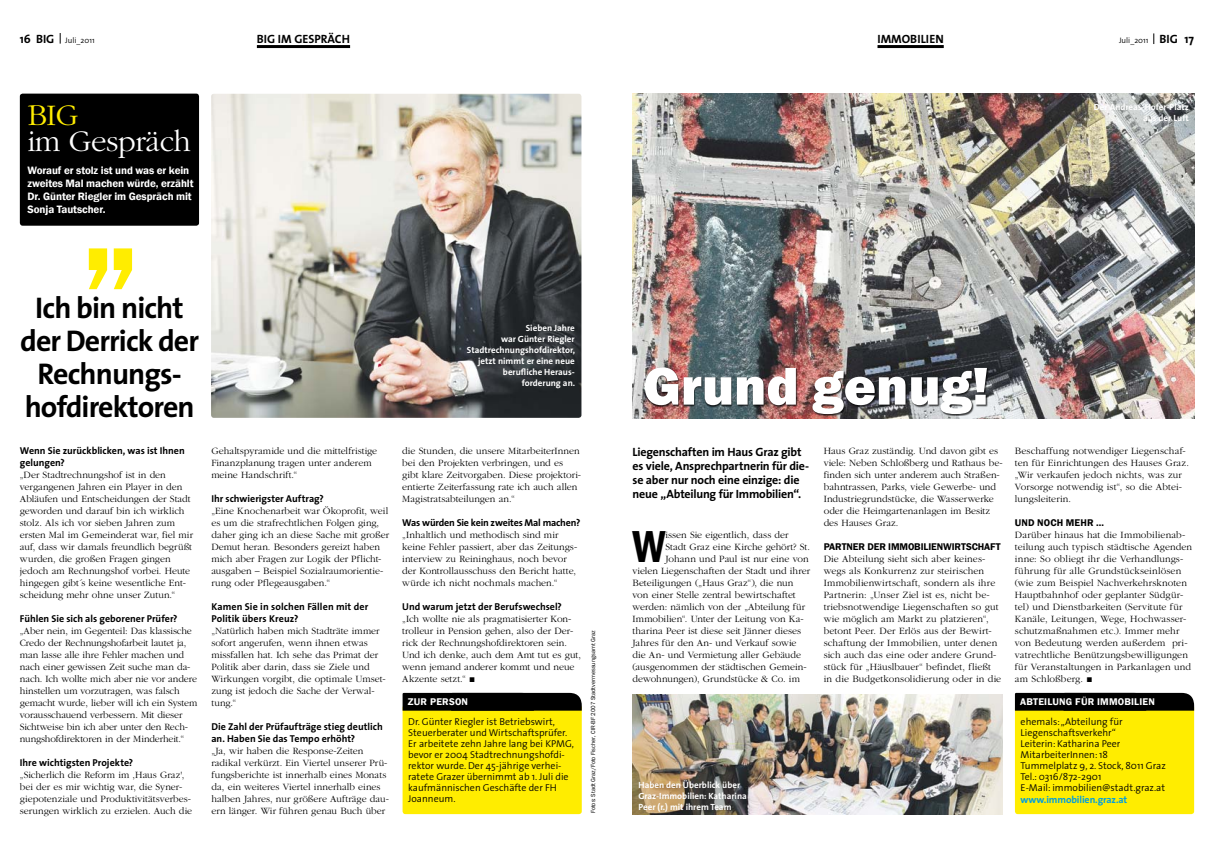
<style>
.page{position:relative;width:1214px;height:851px;background:#fff}
.page>*{position:absolute;margin:0;border:0;box-sizing:border-box;transform-origin:0 0}
.t1{font:800 55px "Franklin Gothic";color:#fff}
.t2{font:600 condensed 46px "Franklin Gothic";color:#000}
.t3{font:300 31px "ITC Garamond Std";letter-spacing:-.02em;color:#fff}
.t4{font:300 31px "ITC Garamond Std";color:#ffed00}
.t5{font:700 30px/33px "The Sans";letter-spacing:-.03em;color:#000;text-align:center}
.t6{font:700 12px/14px "The Sans";letter-spacing:-.015em;color:#000}
.t7{font:600 11px/13.2px "Franklin Gothic";letter-spacing:-.01em;color:#fff}
.t8{font:300 10px/12px "ITC Garamond Std";color:#000}
.t9{font:300 10px/11px "The Sans";color:#000}
.t10{font:700 10px/12px "The Sans";color:#000}
.t11{font:700 10px "The Sans";letter-spacing:-.025em;color:#000}
.t12{font:600 10px "Franklin Gothic";letter-spacing:.02em;color:#fff}
.t13{font:600 10px "Franklin Gothic";letter-spacing:-.01em;color:#000}
.t14{font:700 10px "The Sans";letter-spacing:-.01em;color:#009ee0}
.t15{font:600 10px "Franklin Gothic";letter-spacing:.01em;color:#000}
.t16{font:700 9px/11px "The Sans";color:#fff;text-align:right}
.t17{font:300 8px "The Sans";color:#000}
.t18{font:6px "Franklin Gothic";color:#000}
.s1{font-weight:700;font-size:12px}
.s2{font-family:"Franklin Gothic";font-weight:400}
</style>
<div class="page">
<img style="left:632px;top:694px;width:370px;height:120px">
<div style="left:20px;top:94px;width:179px;height:132px;background:#000;border-radius:3px"></div>
<svg style="left:89px;top:248px;width:43px;height:41px"></svg>
<div style="left:402px;top:704px;width:179px;height:110px;background:#ffed00;border-radius:3px"></div>
<div style="left:402px;top:692px;width:179px;height:18px;background:#000"></div>
<div style="left:1014px;top:704px;width:179px;height:110px;background:#ffed00;border-radius:3px"></div>
<div style="left:1014px;top:692px;width:179px;height:18px;background:#000"></div>
<img style="left:211px;top:94px;width:370px;height:324px">
<img style="left:632px;top:94px;width:561px;height:324px">
<div style="left:644px;top:367px;width:345px;height:49px;background:#000;opacity:.75"></div>
<hr style="left:877px;top:45px;width:66px;height:3px;background:#000">
<hr style="left:257px;top:45px;width:93px;height:3px;background:#000">
<p class="t6" style="left:20px;top:31px;width:30px">16 BIG</p>
<p class="t17" style="left:65px;top:33px;width:31px">Juli_2011</p>
<p class="t6" style="left:257px;top:31px;width:93px">big im gespräch</p>
<p class="t6" style="left:877px;top:31px;width:68px">immobilien</p>
<p class="t17" style="left:1118px;top:33px;width:77px">Juli_2011 <span class="s1">BIG 17</span></p>
<h3 class="t4" style="left:27px;top:99px;width:53px">BIG</h3>
<h3 class="t3" style="left:27px;top:125px;width:165px">im Gespräch</h3>
<p class="t7" style="left:28px;top:163px;width:167px">Worauf er stolz ist und was er kein zweites Mal machen würde, erzählt<br>Dr. Günter Riegler im Gespräch mit<br>Sonja Tautscher.</p>
<h3 class="t5" style="left:20px;top:290px;width:180px">Ich bin nicht der Derrick der<br>Rechnungs&shy;hofdirektoren</h3>
<p class="t10" style="left:20px;top:444px;width:166px">Wenn Sie zurückblicken, was ist Ihnen gelungen?</p>
<p class="t8" style="left:20px;top:469px;width:175px">„Der Stadtrechnungshof ist in den vergangenen Jahren ein Player in den Abläufen und Entscheidungen der Stadt geworden und darauf bin ich wirklich stolz. Als ich vor sieben Jahren zum ersten Mal im Gemeinderat war, fiel mir auf, dass wir damals freundlich begrüßt wurden, die großen Fragen gingen jedoch am Rechnungshof vorbei. Heute hingegen gibt´s keine wesentliche Ent&shy;scheidung mehr ohne unser Zutun.“</p>
<p class="t10" style="left:20px;top:612px;width:159px">Fühlen Sie sich als geborener Prüfer?</p>
<p class="t8" style="left:20px;top:625px;width:179px">„Aber nein, im Gegenteil: Das klassische Credo der Rechnungshofarbeit lautet ja, man lasse alle ihre Fehler machen und nach einer gewissen Zeit suche man da&shy;nach. Ich wollte mich aber nie vor andere hinstellen um vorzutragen, was falsch gemacht wurde, lieber will ich ein System vorausschauend verbessern. Mit dieser Sichtweise bin ich aber unter den Rech&shy;nungshofdirektoren in der Minderheit.“</p>
<p class="t10" style="left:20px;top:756px;width:115px">Ihre wichtigsten Projekte?</p>
<p class="t8" style="left:20px;top:769px;width:174px">„Sicherlich die Reform im ,Haus Graz', bei der es mir wichtig war, die Syner&shy;giepotenziale und Produktivitätsverbes&shy;serungen wirklich zu erzielen. Auch die</p>
<p class="t8" style="left:211px;top:445px;width:167px">Gehaltspyramide und die mittelfristige<br>Finanzplanung tragen unter anderem meine Handschrift.“</p>
<p class="t10" style="left:211px;top:492px;width:114px">Ihr schwierigster Auftrag?</p>
<p class="t8" style="left:211px;top:505px;width:179px">„Eine Knochenarbeit war Ökoprofit, weil es um die strafrechtlichen Folgen ging, daher ging ich an diese Sache mit großer Demut heran. Besonders gereizt haben mich aber Fragen zur Logik der Pflicht&shy;ausgaben – Beispiel Sozialraumorientie&shy;rung oder Pflegeausgaben.“</p>
<p class="t10" style="left:211px;top:600px;width:158px">Kamen Sie in solchen Fällen mit der<br>Politik übers Kreuz?</p>
<p class="t8" style="left:211px;top:625px;width:176px">„Natürlich haben mich Stadträte immer sofort angerufen, wenn ihnen etwas missfallen hat. Ich sehe das Primat der Politik aber darin, dass sie Ziele und Wirkungen vorgibt, die optimale Umset&shy;zung ist jedoch die Sache der Verwal&shy;tung.“</p>
<p class="t10" style="left:211px;top:720px;width:173px">Die Zahl der Prüfaufträge stieg deutlich an. Haben Sie das Tempo erhöht?</p>
<p class="t8" style="left:211px;top:745px;width:179px">„Ja, wir haben die Response-Zeiten radikal verkürzt. Ein Viertel unserer Prü&shy;fungsberichte ist innerhalb eines Monats da, ein weiteres Viertel innerhalb eines halben Jahres, nur größere Aufträge dau&shy;ern länger. Wir führen genau Buch über</p>
<p class="t16" style="left:467px;top:322px;width:110px">Sieben Jahre<br>war Günter Riegler<br>Stadtrechnungshofdirektor, jetzt nimmt er eine neue berufliche Heraus&shy;forderung an.</p>
<p class="t8" style="left:402px;top:445px;width:180px">die Stunden, die unsere MitarbeiterInnen bei den Projekten verbringen, und es gibt klare Zeitvorgaben. Diese projektori&shy;entierte Zeiterfassung rate ich auch allen Magistratsabteilungen an.“</p>
<p class="t11" style="left:402px;top:514px;width:179px">Was würden Sie kein zweites Mal machen?</p>
<p class="t8" style="left:402px;top:529px;width:176px">„Inhaltlich und methodisch sind mir keine Fehler passiert, aber das Zeitungs&shy;interview zu Reininghaus, noch bevor der Kontrollausschuss den Bericht hatte, würde ich nicht nochmals machen.“</p>
<p class="t10" style="left:402px;top:600px;width:161px">Und warum jetzt der Berufswechsel?</p>
<p class="t8" style="left:402px;top:613px;width:180px">„Ich wollte nie als pragmatisierter Kon&shy;trolleur in Pension gehen, also der Der&shy;rick der Rechnungshofdirektoren sein.<br>Und ich denke, auch dem Amt tut es gut, wenn jemand anderer kommt und neue Akzente setzt.“ <span class="s2">■</span></p>
<p class="t9" style="left:408px;top:715px;width:167px">Dr. Günter Riegler ist Betriebswirt, Steuerberater und Wirtschaftsprüfer.<br>Er arbeitete zehn Jahre lang bei KPMG, bevor er 2004 Stadtrechnungshofdi&shy;rektor wurde. Der 45-jährige verhei&shy;ratete Grazer übernimmt ab 1. Juli die kaufmännischen Geschäfte der FH Joanneum.</p>
<p class="t12" style="left:408px;top:695px;width:62px">zur person</p>
<p class="t18" style="left:589px;top:813px;width:184px;rotate:-90deg">Fotos: Stadt Graz/Foto Fischer, CIR-BF 2007 Stadtvermessungsamt Graz</p>
<p class="t16" style="left:1093px;top:101px;width:96px">Der Andreas-Hofer-Platz aus der Luft</p>
<h1 class="t1" style="left:643px;top:350px;width:347px">Grund genug!</h1>
<p class="t8" style="left:823px;top:445px;width:180px">Haus Graz zuständig. Und davon gibt es viele: Neben Schloßberg und Rathaus be&shy;finden sich unter anderem auch Straßen&shy;bahntrassen, Parks, viele Gewerbe- und Industriegrundstücke, die Wasserwerke oder die Heimgartenanlagen im Besitz des Hauses Graz.</p>
<p class="t13" style="left:823px;top:540px;width:72px">Partner der Imm</p>
<p class="t13" style="left:907px;top:540px;width:94px">obilienwirtschaft</p>
<p class="t8" style="left:823px;top:553px;width:179px">Die Abteilung sieht sich aber keines&shy;wegs als Konkurrenz zur steirischen Immobilienwirtschaft, sondern als ihre Partnerin: „Unser Ziel ist es, nicht be&shy;triebsnotwendige Liegenschaften so gut wie möglich am Markt zu platzieren“, betont Peer. Der Erlös aus der Bewirt&shy;schaftung der Immobilien, unter denen sich auch das eine oder andere Grund&shy;stück für „Häuslbauer“ befindet, fließt in die Budgetkonsolidierung oder in die</p>
<p class="t6" style="left:632px;top:444px;width:178px">Liegenschaften im Haus Graz gibt es viele, Ansprechpartnerin für die&shy;se aber nur noch eine einzige: die neue „Abteilung für Immobilien“.</p>
<h2 class="t2" style="left:632px;top:515px;width:34px">W</h2>
<p class="t8" style="left:665px;top:529px;width:124px">issen Sie eigentlich, dass der</p>
<p class="t8" style="left:665px;top:541px;width:146px">Stadt Graz eine Kirche gehört? St.</p>
<p class="t8" style="left:665px;top:553px;width:145px">Johann und Paul ist nur eine von</p>
<p class="t8" style="left:632px;top:565px;width:179px">vielen Liegenschaften der Stadt und ihrer</p>
<p class="t8" style="left:632px;top:577px;width:162px">Beteiligungen („Haus Graz“), die nun</p>
<p class="t8" style="left:632px;top:589px;width:165px">von einer Stelle zentral bewirtschaftet</p>
<p class="t8" style="left:632px;top:601px;width:174px">werden: nämlich von der „Abteilung für</p>
<p class="t8" style="left:632px;top:613px;width:172px">Immobilien“. Unter der Leitung von Ka-</p>
<p class="t8" style="left:632px;top:625px;width:170px">tharina Peer ist diese seit Jänner dieses</p>
<p class="t8" style="left:632px;top:637px;width:165px">Jahres für den An- und Verkauf sowie</p>
<p class="t8" style="left:632px;top:649px;width:170px">die An- und Vermietung aller Gebäude</p>
<p class="t8" style="left:632px;top:661px;width:176px">(ausgenommen der städtischen Gemein-</p>
<p class="t8" style="left:632px;top:673px;width:169px">dewohnungen), Grundstücke &amp; Co. im</p>
<p class="t16" style="left:638px;top:778px;width:110px;text-align:left">Haben den Überblick über<br>Graz-Immobilien: Katharina<br>Peer (r.) mit ihrem Team</p>
<p class="t8" style="left:1014px;top:445px;width:175px">Beschaffung notwendiger Liegenschaf&shy;ten für Einrichtungen des Hauses Graz. „Wir verkaufen jedoch nichts, was zur Vorsorge notwendig ist“, so die Abtei&shy;lungsleiterin.</p>
<p class="t15" style="left:1014px;top:516px;width:91px">Und noch mehr …</p>
<p class="t8" style="left:1014px;top:529px;width:179px">Darüber hinaus hat die Immobilienab&shy;teilung auch typisch städtische Agenden inne: So obliegt ihr die Verhandlungs&shy;führung für alle Grundstückseinlösen (wie zum Beispiel Nachverkehrsknoten Hauptbahnhof oder geplanter Südgür&shy;tel) und Dienstbarkeiten (Servitute für Kanäle, Leitungen, Wege, Hochwasser&shy;schutzmaßnahmen etc.). Immer mehr von Bedeutung werden außerdem pri&shy;vatrechtliche Benützungsbewilligungen für Veranstaltungen in Parkanlagen und am Schloßberg. <span class="s2">■</span></p>
<p class="t12" style="left:1020px;top:695px;width:85px">Abteilung für Imm</p>
<p class="t12" style="left:1117px;top:695px;width:39px">obilien</p>
<p class="t9" style="left:1020px;top:715px;width:147px">ehemals: „Abteilung für<br>Liegenschaftsverkehr“<br>Leiterin: Katharina Peer<br>MitarbeiterInnen: 18<br>Tummelplatz 9, 2. Stock, 8011 Graz<br>Tel.: 0316/872-2901<br>E-Mail: immobilien@stadt.graz.at</p>
<p class="t14" style="left:1020px;top:790px;width:108px">www.immobilien.graz.at</p>
</div>
